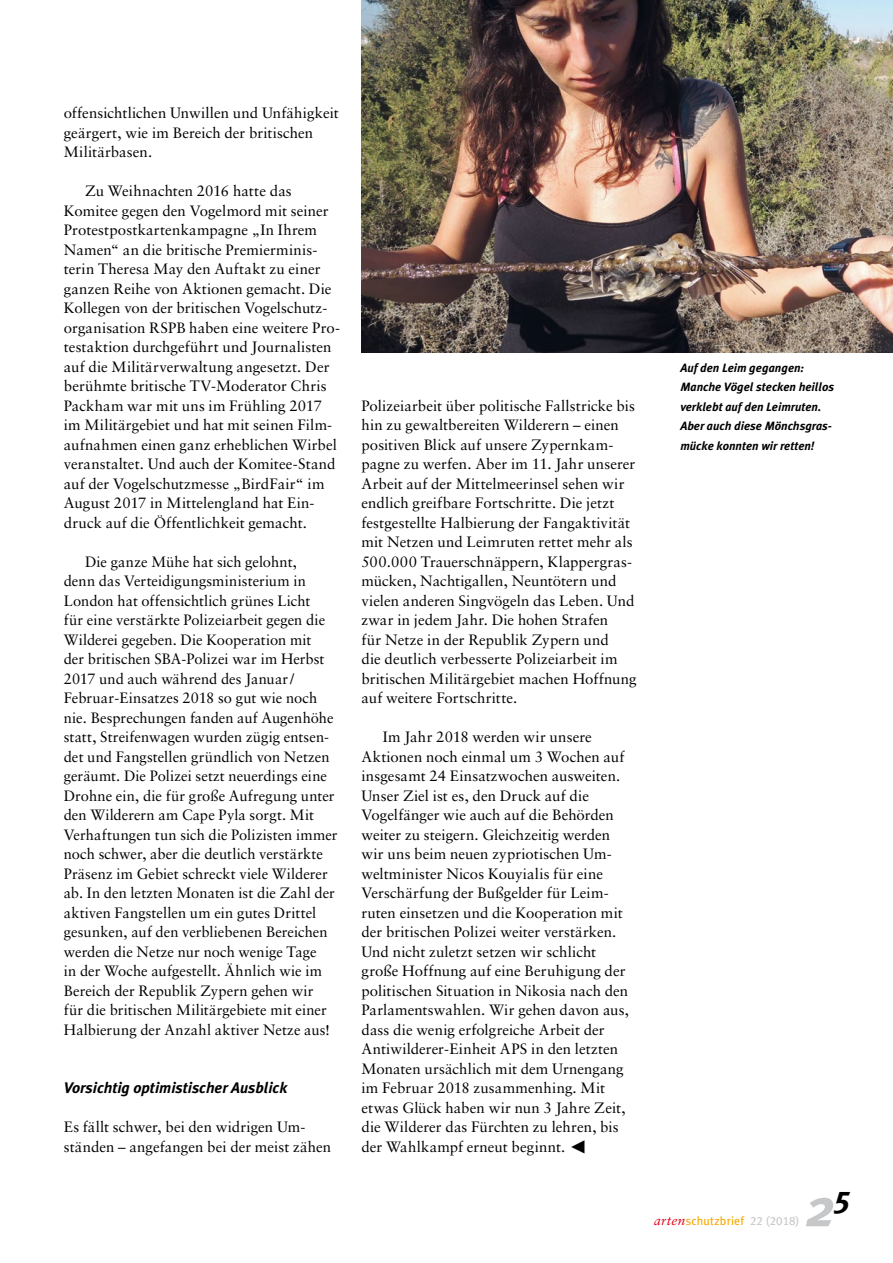
<style>
.page{position:relative;width:893px;height:1263px;background:#fff}
.page>*{position:absolute;margin:0;border:0;box-sizing:border-box;transform-origin:0 0}
.t1{font:italic 700 54px "Meta Plus";color:#c6c7c8}
.Zwischenhead{font:italic 700 15.3px "Meta Plus";color:#000}
.Lauftext{font:15px/19.5px "Sabon";letter-spacing:.005em;color:#000}
.Lauftext_1__Abs{font:15px/19.5px "Sabon";letter-spacing:.005em;color:#000}
.Bildunterschrift{font:italic 700 12px/19.5px "Meta Plus";color:#000}
.t2{font:12px "Meta Plus";letter-spacing:.015em;color:#f7a800}
.s1{font-family:"Sabon";font-style:italic;font-size:13.5px;color:#e2001a}
.s2{font-family:"Meta Plus Book Caps";color:#c6c7c8}
</style>
<div class="page">
<img style="left:361px;top:0;width:532px;height:352px">
<p class="Lauftext_1__Abs" style="left:64px;top:103px;width:277px">offensichtlichen Unwillen und Unfähigkeit geärgert, wie im Bereich der britischen<br>Militärbasen.</p>
<p class="Lauftext" style="left:64px;top:181px;width:278px;text-indent:21px">Zu Weihnachten 2016 hatte das Komitee gegen den Vogelmord mit seiner Protestpostkartenkampagne „In Ihrem Namen“ an die britische Premierminis&shy;terin Theresa May den Auftakt zu einer ganzen Reihe von Aktionen gemacht. Die Kollegen von der britischen Vogelschutz&shy;organisation RSPB haben eine weitere Pro&shy;testaktion durchgeführt und Journalisten auf die Militärverwaltung angesetzt. Der berühmte britische TV-Moderator Chris Packham war mit uns im Frühling 2017 im Militärgebiet und hat mit seinen Film&shy;aufnahmen einen ganz erheblichen Wirbel veranstaltet. Und auch der Komitee-Stand auf der Vogelschutzmesse „BirdFair“ im August 2017 in Mittelengland hat Ein&shy;druck auf die Öffentlichkeit gemacht.</p>
<p class="Lauftext" style="left:64px;top:552px;width:275px;text-indent:21px">Die ganze Mühe hat sich gelohnt,<br>denn das Verteidigungsministerium in London hat offensichtlich grünes Licht<br>für eine verstärkte Polizeiarbeit gegen die Wilderei gegeben. Die Kooperation mit<br>der britischen SBA-Polizei war im Herbst 2017 und auch während des Januar/ Februar-Einsatzes 2018 so gut wie noch nie. Besprechungen fanden auf Augenhöhe statt, Streifenwagen wurden zügig entsen&shy;det und Fangstellen gründlich von Netzen geräumt. Die Polizei setzt neuerdings eine Drohne ein, die für große Aufregung unter den Wilderern am Cape Pyla sorgt. Mit Verhaftungen tun sich die Polizisten immer noch schwer, aber die deutlich verstärkte Präsenz im Gebiet schreckt viele Wilderer ab. In den letzten Monaten ist die Zahl der aktiven Fangstellen um ein gutes Drittel gesunken, auf den verbliebenen Bereichen werden die Netze nur noch wenige Tage<br>in der Woche aufgestellt. Ähnlich wie im Bereich der Republik Zypern gehen wir<br>für die britischen Militärgebiete mit einer Halbierung der Anzahl aktiver Netze aus!</p>
<p class="Zwischenhead" style="left:64px;top:1079px;width:225px">Vorsichtig optimistischer Ausblick</p>
<p class="Lauftext_1__Abs" style="left:64px;top:1117px;width:269px">Es fällt schwer, bei den widrigen Um&shy;ständen – angefangen bei der meist zähen</p>
<p class="Lauftext_1__Abs" style="left:361px;top:396px;width:277px">Polizeiarbeit über politische Fallstricke bis hin zu gewaltbereiten Wilderern – einen positiven Blick auf unsere Zypernkam&shy;pagne zu werfen. Aber im 11. Jahr unserer Arbeit auf der Mittelmeerinsel sehen wir endlich greifbare Fortschritte. Die jetzt festgestellte Halbierung der Fangaktivität mit Netzen und Leimruten rettet mehr als 500.000 Trauerschnäppern, Klappergras&shy;mücken, Nachtigallen, Neuntötern und vielen anderen Singvögeln das Leben. Und zwar in jedem Jahr. Die hohen Strafen<br>für Netze in der Republik Zypern und<br>die deutlich verbesserte Polizeiarbeit im britischen Militärgebiet machen Hoffnung auf weitere Fortschritte.</p>
<p class="Lauftext" style="left:361px;top:727px;width:269px;text-indent:21px">Im Jahr 2018 werden wir unsere Aktionen noch einmal um 3 Wochen auf insgesamt 24 Einsatzwochen ausweiten.<br>Unser Ziel ist es, den Druck auf die Vogelfänger wie auch auf die Behörden weiter zu steigern. Gleichzeitig werden wir uns beim neuen zypriotischen Um&shy;weltminister Nicos Kouyialis für eine Verschärfung der Bußgelder für Leim&shy;ruten einsetzen und die Kooperation mit der britischen Polizei weiter verstärken.<br>Und nicht zuletzt setzen wir schlicht große Hoffnung auf eine Beruhigung der politischen Situation in Nikosia nach den Parlamentswahlen. Wir gehen davon aus, dass die wenig erfolgreiche Arbeit der Antiwilderer-Einheit APS in den letzten Monaten ursächlich mit dem Urnengang im Februar 2018 zusammenhing. Mit etwas Glück haben wir nun 3 Jahre Zeit, die Wilderer das Fürchten zu lehren, bis der Wahlkampf erneut beginnt.</p>
<p class="Bildunterschrift" style="left:680px;top:358px;width:155px">Auf den Leim gegangen:<br>Manche Vögel stecken heillos verklebt auf den Leimruten.<br>Aber auch diese Mönchsgras&shy;mücke konnten wir retten!</p>
<p class="t1" style="left:806px;top:1176px;width:46px">2<sup>5</sup></p>
<p class="t2" style="left:654px;top:1214px;width:147px"><span class="s1">arten</span>schutzbrief <span class="s2">22 (2018)</span></p>
</div>
